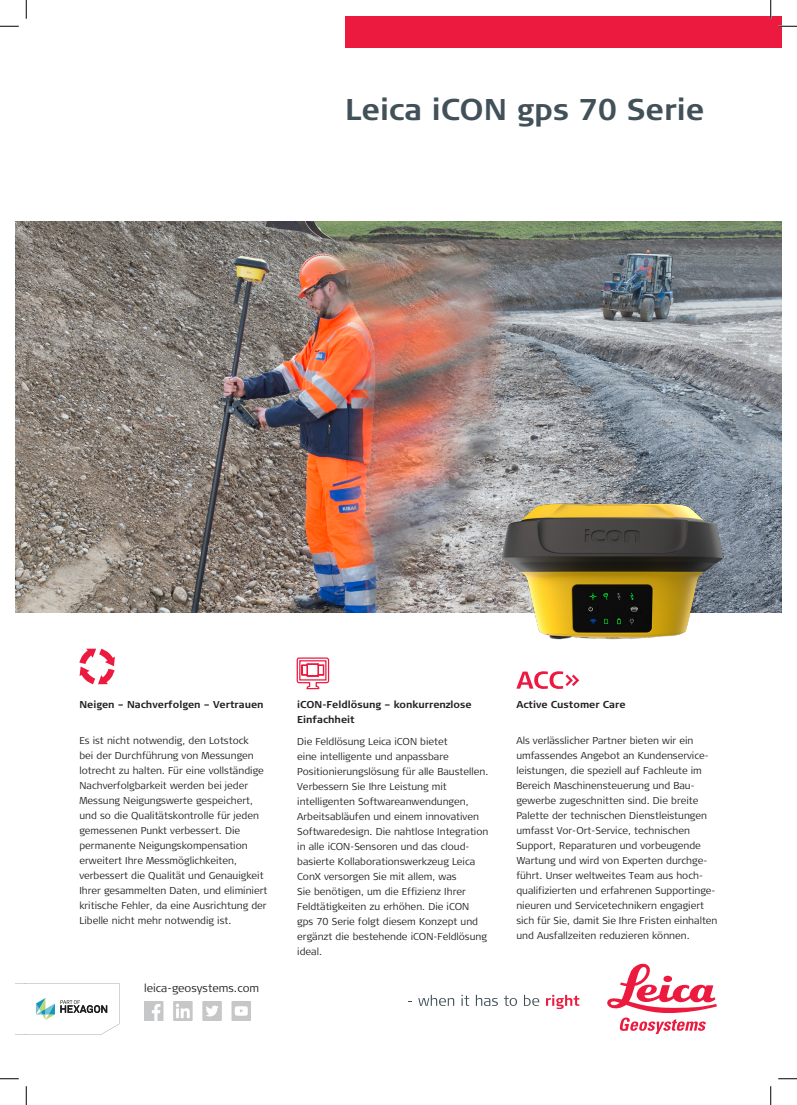
<style>
.page{position:relative;width:797px;height:1105px;background:#fff}
.page>*{position:absolute;margin:0;border:0;box-sizing:border-box;transform-origin:0 0}
.t1{font:700 30px "Signa Column";color:#425159}
.t2{font:300 11.25px "Signa Column";color:#231f20}
.t3{font:300 10px/15px "Signa Column";color:#231f20}
.t4{font:700 10px/15px "Signa Column";color:#231f20}
</style>
<div class="page">
<img style="left:16px;top:221px;width:765px;height:391px">
<div style="left:345px;top:16px;width:436px;height:32px;background:#ed1a40"></div>
<svg style="left:418px;top:995px;width:36px;height:11px"></svg>
<svg style="left:461px;top:995px;width:8px;height:11px"></svg>
<svg style="left:476px;top:995px;width:22px;height:11px"></svg>
<svg style="left:504px;top:995px;width:13px;height:11px"></svg>
<svg style="left:524px;top:995px;width:15px;height:11px"></svg>
<svg style="left:546px;top:995px;width:33px;height:14px"></svg>
<svg style="left:607px;top:963px;width:109px;height:71px"></svg>
<svg style="left:16px;top:983px;width:103px;height:52px"></svg>
<img style="left:145px;top:1001px;width:106px;height:19px">
<img style="left:454px;top:480px;width:326px;height:160px">
<svg style="left:516px;top:671px;width:63px;height:18px"></svg>
<svg style="left:296px;top:657px;width:34px;height:33px"></svg>
<svg style="left:79px;top:649px;width:36px;height:35px"></svg>
<svg style="left:0;top:25px;width:19px;height:2px"></svg>
<svg style="left:778px;top:25px;width:19px;height:2px"></svg>
<svg style="left:0;top:1078px;width:19px;height:1px"></svg>
<svg style="left:778px;top:1078px;width:19px;height:1px"></svg>
<svg style="left:25px;top:0;width:2px;height:19px"></svg>
<svg style="left:25px;top:1086px;width:2px;height:19px"></svg>
<svg style="left:770px;top:0;width:1px;height:19px"></svg>
<svg style="left:770px;top:1086px;width:1px;height:19px"></svg>
<p class="t1" style="left:345px;top:90px;width:360px">Leica iCON gps 70 Serie</p>
<p class="t4" style="left:79px;top:697px;width:186px">Neigen – Nachverfolgen – Vertrauen</p>
<p class="t3" style="left:79px;top:733px;width:189px">Es ist nicht notwendig, den Lotstock<br>bei der Durchführung von Messungen lotrecht zu halten. Für eine vollständige Nachverfolgbarkeit werden bei jeder Messung Neigungswerte gespeichert, und so die Qualitätskontrolle für jeden gemessenen Punkt verbessert. Die permanente Neigungskompensation erweitert Ihre Messmöglichkeiten, verbessert die Qualität und Genauigkeit Ihrer gesammelten Daten, und eliminiert kritische Fehler, da eine Ausrichtung der Libelle nicht mehr notwendig ist.</p>
<p class="t2" style="left:144px;top:981px;width:117px">leica-geosystems.com</p>
<p class="t4" style="left:297px;top:697px;width:176px">iCON-Feldlösung – konkurrenzlose<br>Einfachheit</p>
<p class="t3" style="left:297px;top:734px;width:193px">Die Feldlösung Leica iCON bietet<br>eine intelligente und anpassbare Positionierungslösung für alle Baustellen.<br>Verbessern Sie Ihre Leistung mit intelligenten Softwareanwendungen, Arbeitsabläufen und einem innovativen Softwaredesign. Die nahtlose Integration in alle iCON-Sensoren und das cloud&shy;basierte Kollaborationswerkzeug Leica ConX versorgen Sie mit allem, was<br>Sie benötigen, um die Effizienz Ihrer Feldtätigkeiten zu erhöhen. Die iCON<br>gps 70 Serie folgt diesem Konzept und ergänzt die bestehende iCON-Feldlösung ideal.</p>
<p class="t4" style="left:516px;top:697px;width:111px">Active Customer Care</p>
<p class="t3" style="left:516px;top:733px;width:203px">Als verlässlicher Partner bieten wir ein umfassendes Angebot an Kundenservice&shy;leistungen, die speziell auf Fachleute im Bereich Maschinensteuerung und Bau&shy;gewerbe zugeschnitten sind. Die breite Palette der technischen Dienstleistungen umfasst Vor-Ort-Service, technischen Support, Reparaturen und vorbeugende Wartung und wird von Experten durchge&shy;führt. Unser weltweites Team aus hoch&shy;qualifizierten und erfahrenen Supportinge&shy;nieuren und Servicetechnikern engagiert sich für Sie, damit Sie Ihre Fristen einhalten und Ausfallzeiten reduzieren können.</p>
</div>
